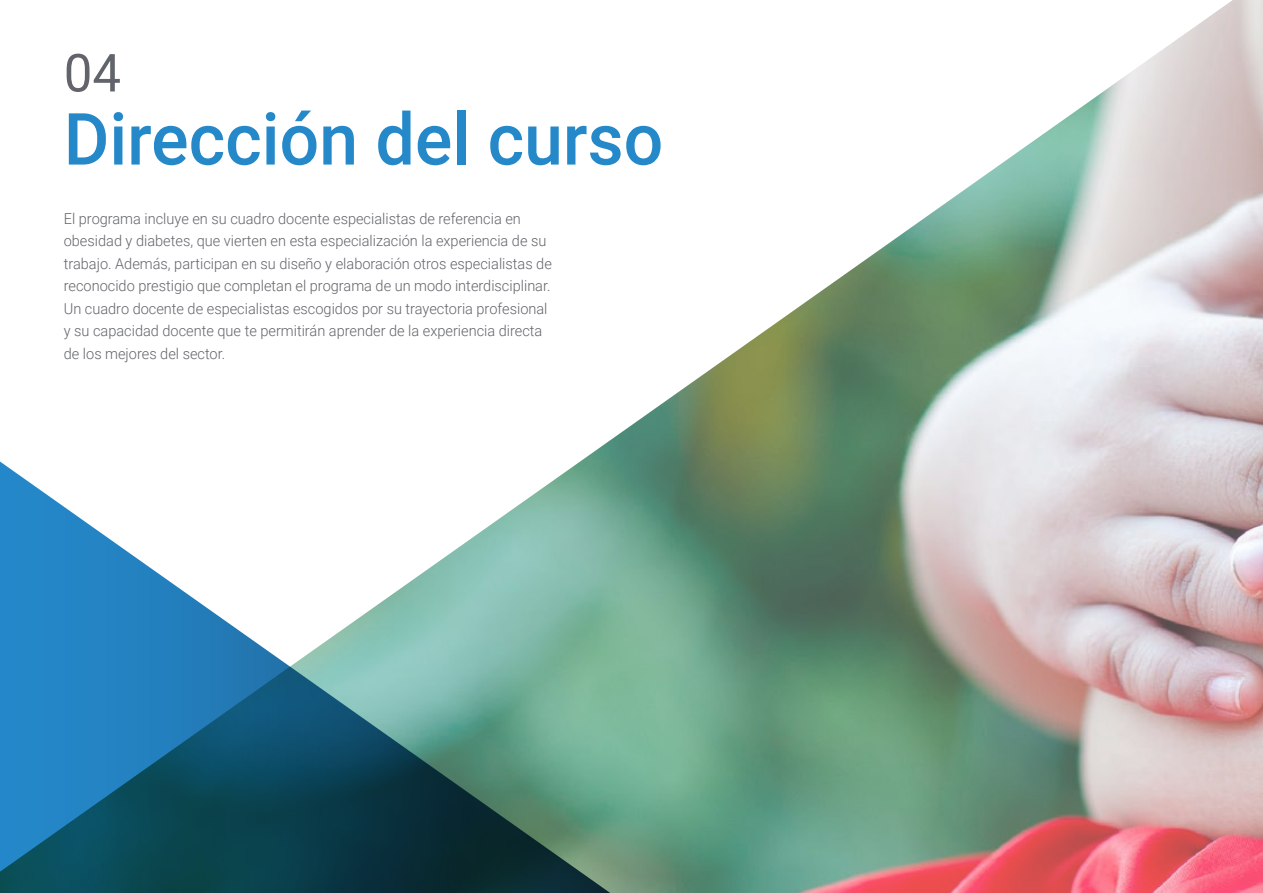
<style>
.page{position:relative;width:1263px;height:893px;background:#fff}
.page>*{position:absolute;margin:0;border:0;box-sizing:border-box;transform-origin:0 0}
.t1{font:500 72px "Roboto";color:#2488c9}
.t2{font:52.5px "Roboto";color:#61646a}
.t3{font:300 15px/22.5px "Roboto";color:#61646a}
</style>
<div class="page">
<img style="left:602px;top:0;width:661px;height:893px">
<svg style="left:0;top:446px;width:640px;height:447px"></svg>
<h2 class="t2" style="left:64px;top:36px;width:59px">04</h2>
<h1 class="t1" style="left:64px;top:89px;width:601px">Dirección del curso</h1>
<p class="t3" style="left:64px;top:207px;width:490px">El programa incluye en su cuadro docente especialistas de referencia en obesidad y diabetes, que vierten en esta especialización la experiencia de su trabajo. Además, participan en su diseño y elaboración otros especialistas de reconocido prestigio que completan el programa de un modo interdisciplinar.<br>Un cuadro docente de especialistas escogidos por su trayectoria profesional y su capacidad docente que te permitirán aprender de la experiencia directa de los mejores del sector.</p>
</div>
